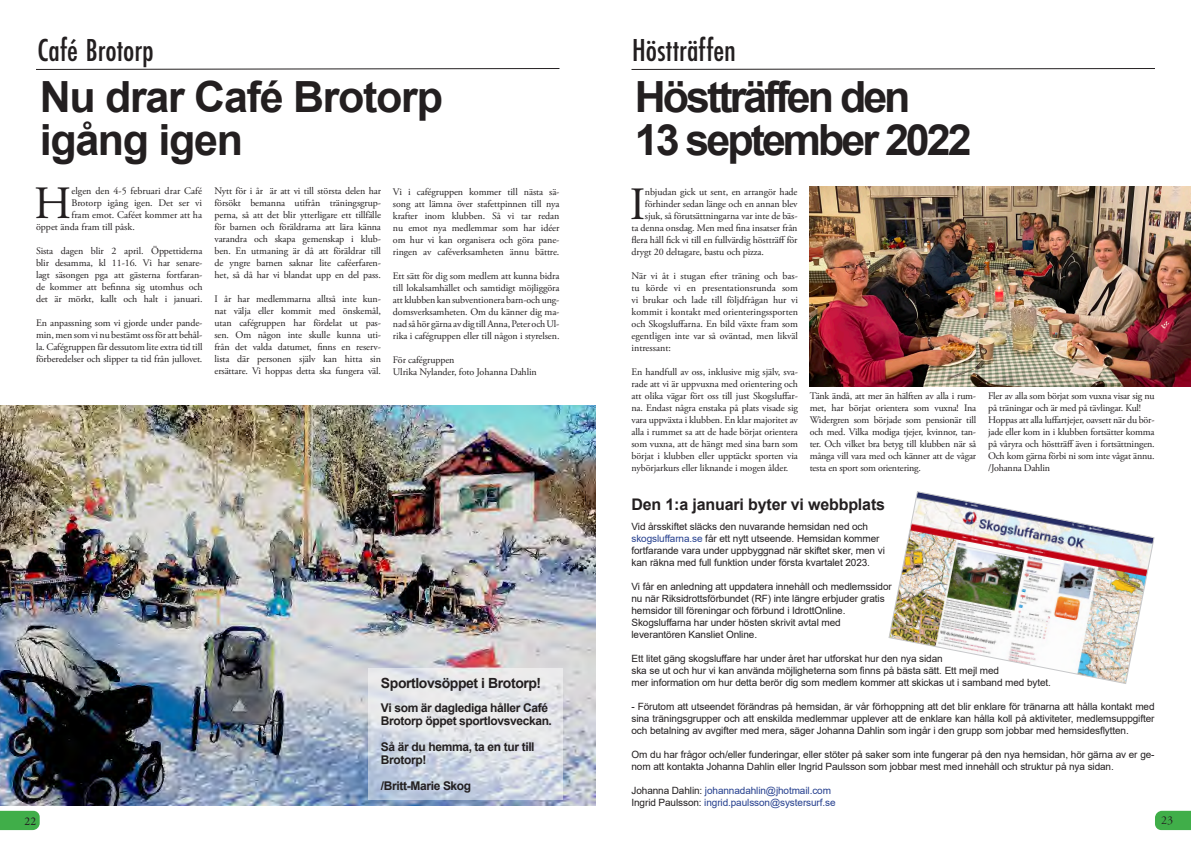
<style>
.page{position:relative;width:1191px;height:842px;background:#fff}
.page>*{position:absolute;margin:0;border:0;box-sizing:border-box;transform-origin:0 0}
.Bröd_med_Anfang{font:46.2px "Adobe Garamond Pro";color:#231f20}
.Rubrik_1{font:700 43px "Arial";letter-spacing:-.07em;color:#231f20}
.Rubrik_1-2{font:700 43px/43px "Arial";letter-spacing:-.03em;color:#231f20}
.Överskrift{font:500 33px "Futura PT Cond";color:#231f20}
.t1{font:700 16px "Arial";letter-spacing:-.01em;color:#231f20}
.Bildtext{font:700 14px "Arial";letter-spacing:-.03em;color:#231f20}
.Bildtext-2{font:700 12px/13px "Arial";letter-spacing:-.03em;color:#231f20}
.t2{font:12px "Minion Pro";color:#231f20}
.t3{font:12px "Adobe Garamond Pro";color:#231f20}
.Bröd_med_Anfang-2{font:10px/12px "Adobe Garamond Pro";letter-spacing:-.01em;color:#231f20;text-align:justify}
.t4{font:10px/12px "Arial";letter-spacing:-.01em;color:#231f20;text-align:justify}
.t5{font:10px "Arial";letter-spacing:-.01em;color:#253f8e}
.s1{color:#253f8e}
.s2{color:#231f20}
</style>
<div class="page">
<svg style="left:0;top:811px;width:40px;height:19px"></svg>
<svg style="left:1155px;top:811px;width:36px;height:19px"></svg>
<svg style="left:36px;top:68px;width:524px;height:2px"></svg>
<svg style="left:631px;top:68px;width:524px;height:2px"></svg>
<img style="left:0;top:405px;width:595px;height:401px">
<svg style="left:368px;top:668px;width:194px;height:131px;background:#d9dee6"></svg>
<img style="left:888px;top:491px;width:266px;height:193px">
<img style="left:809px;top:187px;width:382px;height:200px">
<p class="Överskrift" style="left:37px;top:31px;width:118px">Café Brotorp</p>
<p class="Rubrik_1-2" style="left:40px;top:76px;width:405px">Nu drar Café Brotorp igång igen</p>
<p class="Bröd_med_Anfang-2" style="left:214px;top:185px;width:168px">Nytt för i år är att vi till största delen har försökt bemanna utifrån träningsgrup&shy;perna, så att det blir ytterligare ett tillfälle för barnen och föräldrarna att lära känna varandra och skapa gemenskap i klub&shy;ben. En utmaning är då att föräldrar till de yngre barnen saknar lite caféerfaren&shy;het, så då har vi blandat upp en del pass.</p>
<p class="Bröd_med_Anfang-2" style="left:214px;top:293px;width:168px">I år har medlemmarna alltså inte kun&shy;nat välja eller kommit med önskemål,</p>
<p class="Bröd_med_Anfang-2" style="left:214px;top:317px;width:168px">utan cafégruppen har fördelat ut pas&shy;sen. Om någon inte skulle kunna uti&shy;från det valda datumet, finns en reserv&shy;lista där personen själv kan hitta sin ersättare. Vi hoppas detta ska fungera väl.</p>
<p class="Bröd_med_Anfang" style="left:34px;top:175px;width:39px">H</p>
<p class="Bröd_med_Anfang-2" style="left:71px;top:185px;width:132px">elgen den 4-5 februari drar Café</p>
<p class="Bröd_med_Anfang-2" style="left:393px;top:186px;width:168px">Vi i cafégruppen kommer till nästa sä&shy;song att lämna över stafettpinnen till nya krafter inom klubben. Så vi tar redan nu emot nya medlemmar som har idéer om hur vi kan organisera och göra pane&shy;ringen av caféverksamheten ännu bättre.</p>
<p class="Bröd_med_Anfang-2" style="left:393px;top:270px;width:168px">Ett sätt för dig som medlem att kunna bidra till lokalsamhället och samtidigt möjliggöra att klubben kan subventionera barn-och ung&shy;domsverksamheten. Om du känner dig ma&shy;nad så hör gärna av dig till Anna, Peter och Ul&shy;rika i cafégruppen eller till någon i styrelsen.</p>
<p class="Bröd_med_Anfang-2" style="left:393px;top:354px;width:63px">För cafégruppen</p>
<p class="Bröd_med_Anfang-2" style="left:393px;top:366px;width:145px">Ulrika Nylander, foto Johanna Dahlin</p>
<p class="Bröd_med_Anfang-2" style="left:71px;top:197px;width:132px">Brotorp igång igen. Det ser vi</p>
<p class="Bröd_med_Anfang-2" style="left:71px;top:209px;width:132px">fram emot. Caféet kommer att ha</p>
<p class="Bröd_med_Anfang-2" style="left:36px;top:221px;width:100px">öppet ända fram till påsk.</p>
<p class="Bröd_med_Anfang-2" style="left:36px;top:245px;width:168px">Sista dagen blir 2 april. Öppettiderna blir desamma, kl 11-16. Vi har senare&shy;lagt säsongen pga att gästerna fortfaran&shy;de kommer att befinna sig utomhus och det är mörkt, kallt och halt i januari.</p>
<p class="Bröd_med_Anfang-2" style="left:36px;top:317px;width:168px">En anpassning som vi gjorde under pande&shy;min, men som vi nu bestämt oss för att behål&shy;la. Cafégruppen får dessutom lite extra tid till förberedelser och slipper ta tid från jullovet.</p>
<p class="Bildtext" style="left:381px;top:673px;width:162px">Sportlovsöppet i Brotorp!</p>
<p class="Bildtext-2" style="left:381px;top:701px;width:172px">Vi som är daglediga håller Café<br>Brotorp öppet sportlovsveckan.</p>
<p class="Bildtext-2" style="left:381px;top:740px;width:155px">Så är du hemma, ta en tur till<br>Brotorp!</p>
<p class="Bildtext-2" style="left:381px;top:779px;width:92px">/Britt-Marie Skog</p>
<p class="Överskrift" style="left:632px;top:31px;width:105px">Höstträffen</p>
<p class="Rubrik_1" style="left:635px;top:67px;width:277px">Höstträffen den</p>
<p class="Rubrik_1" style="left:635px;top:110px;width:338px">13 september 2022</p>
<p class="Bröd_med_Anfang" style="left:629px;top:177px;width:17px">I</p>
<p class="Bröd_med_Anfang-2" style="left:645px;top:186px;width:154px">nbjudan gick ut sent, en arrangör hade</p>
<p class="Bröd_med_Anfang-2" style="left:645px;top:198px;width:154px">förhinder sedan länge och en annan blev</p>
<p class="Bröd_med_Anfang-2" style="left:645px;top:210px;width:154px">sjuk, så förutsättningarna var inte de bäs-</p>
<p class="Bröd_med_Anfang-2" style="left:631px;top:222px;width:167px">ta denna onsdag. Men med fina insatser från</p>
<p class="Bröd_med_Anfang-2" style="left:631px;top:234px;width:168px">flera håll fick vi till en fullvärdig höstträff för</p>
<p class="Bröd_med_Anfang-2" style="left:631px;top:246px;width:134px">drygt 20 deltagare, bastu och pizza.</p>
<p class="Bröd_med_Anfang-2" style="left:631px;top:270px;width:168px">När vi åt i stugan efter träning och bas&shy;tu körde vi en presentationsrunda som vi brukar och lade till följdfrågan hur vi kommit i kontakt med orienteringssporten och Skogsluffarna. En bild växte fram som egentligen inte var så oväntad, men likväl intressant:</p>
<p class="Bröd_med_Anfang-2" style="left:631px;top:366px;width:168px">En handfull av oss, inklusive mig själv, sva&shy;rade att vi är uppvuxna med orientering och att olika vägar fört oss till just Skogsluffar&shy;na. Endast några enstaka på plats visade sig vara uppväxta i klubben. En klar majoritet av alla i rummet sa att de hade börjat orientera som vuxna, att de hängt med sina barn som börjat i klubben eller upptäckt sporten via nybörjarkurs eller liknande i mogen ålder.</p>
<p class="Bröd_med_Anfang-2" style="left:809px;top:390px;width:168px">Tänk ändå, att mer än hälften av alla i rum&shy;met, har börjat orientera som vuxna! Ina Widergren som började som pensionär till och med. Vilka modiga tjejer, kvinnor, tan&shy;ter. Och vilket bra betyg till klubben när så många vill vara med och känner att de vågar testa en sport som orientering.</p>
<p class="Bröd_med_Anfang-2" style="left:988px;top:390px;width:168px">Fler av alla som börjat som vuxna visar sig nu på träningar och är med på tävlingar. Kul!</p>
<p class="Bröd_med_Anfang-2" style="left:988px;top:414px;width:168px">Hoppas att alla luffartjejer, oavsett när du bör&shy;jade eller kom in i klubben fortsätter komma på våryra och höstträff även i fortsättningen.<br>Och kom gärna förbi ni som inte vågat ännu.</p>
<p class="Bröd_med_Anfang-2" style="left:988px;top:462px;width:63px">/Johanna Dahlin</p>
<p class="t1" style="left:631px;top:493px;width:255px">Den 1:a januari byter vi webbplats</p>
<p class="t4" style="left:631px;top:521px;width:238px">Vid årsskiftet släcks den nuvarande hemsidan ned och</p>
<p class="t4" style="left:631px;top:533px;width:249px"><span class="s1">skogsluffarna.se</span> får ett nytt utseende. Hemsidan kommer</p>
<p class="t4" style="left:631px;top:545px;width:255px">fortfarande vara under uppbyggnad när skiftet sker, men vi</p>
<p class="t4" style="left:631px;top:557px;width:240px">kan räkna med full funktion under första kvartalet 2023.</p>
<p class="t4" style="left:631px;top:581px;width:262px">Vi får en anledning att uppdatera innehåll och medlemssidor</p>
<p class="t4" style="left:631px;top:593px;width:255px">nu när Riksidrottsförbundet (RF) inte längre erbjuder gratis</p>
<p class="t4" style="left:631px;top:605px;width:215px">hemsidor till föreningar och förbund i IdrottOnline.</p>
<p class="t4" style="left:631px;top:617px;width:211px">Skogsluffarna har under hösten skrivit avtal med</p>
<p class="t4" style="left:631px;top:629px;width:127px">leverantören Kansliet Online.</p>
<p class="t4" style="left:631px;top:653px;width:313px">Ett litet gäng skogsluffare har under året har utforskat hur den nya sidan</p>
<p class="t4" style="left:631px;top:665px;width:369px">ska se ut och hur vi kan använda möjligheterna som finns på bästa sätt. Ett mejl med</p>
<p class="t4" style="left:631px;top:677px;width:421px">mer information om hur detta berör dig som medlem kommer att skickas ut i samband med bytet.</p>
<p class="t4" style="left:631px;top:701px;width:524px">- Förutom att utseendet förändras på hemsidan, är vår förhoppning att det blir enklare för tränarna att hålla kontakt med sina träningsgrupper och att enskilda medlemmar upplever att de enklare kan hålla koll på aktiviteter, medlemsuppgifter och betalning av avgifter med mera, säger Johanna Dahlin som ingår i den grupp som jobbar med hemsidesflytten.</p>
<p class="t4" style="left:631px;top:749px;width:524px">Om du har frågor och/eller funderingar, eller stöter på saker som inte fungerar på den nya hemsidan, hör gärna av er ge&shy;nom att kontakta Johanna Dahlin eller Ingrid Paulsson som jobbar mest med innehåll och struktur på nya sidan.</p>
<p class="t5" style="left:631px;top:784px;width:201px"><span class="s2">Johanna Dahlin:</span> johannadahlin@jhotmail.com</p>
<p class="t5" style="left:631px;top:796px;width:206px"><span class="s2">Ingrid Paulsson:</span> ingrid.paulsson@systersurf.se</p>
<p class="t2" style="left:25px;top:813px;width:13px">22</p>
<p class="t3" style="left:1161px;top:813px;width:13px">23</p>
</div>
